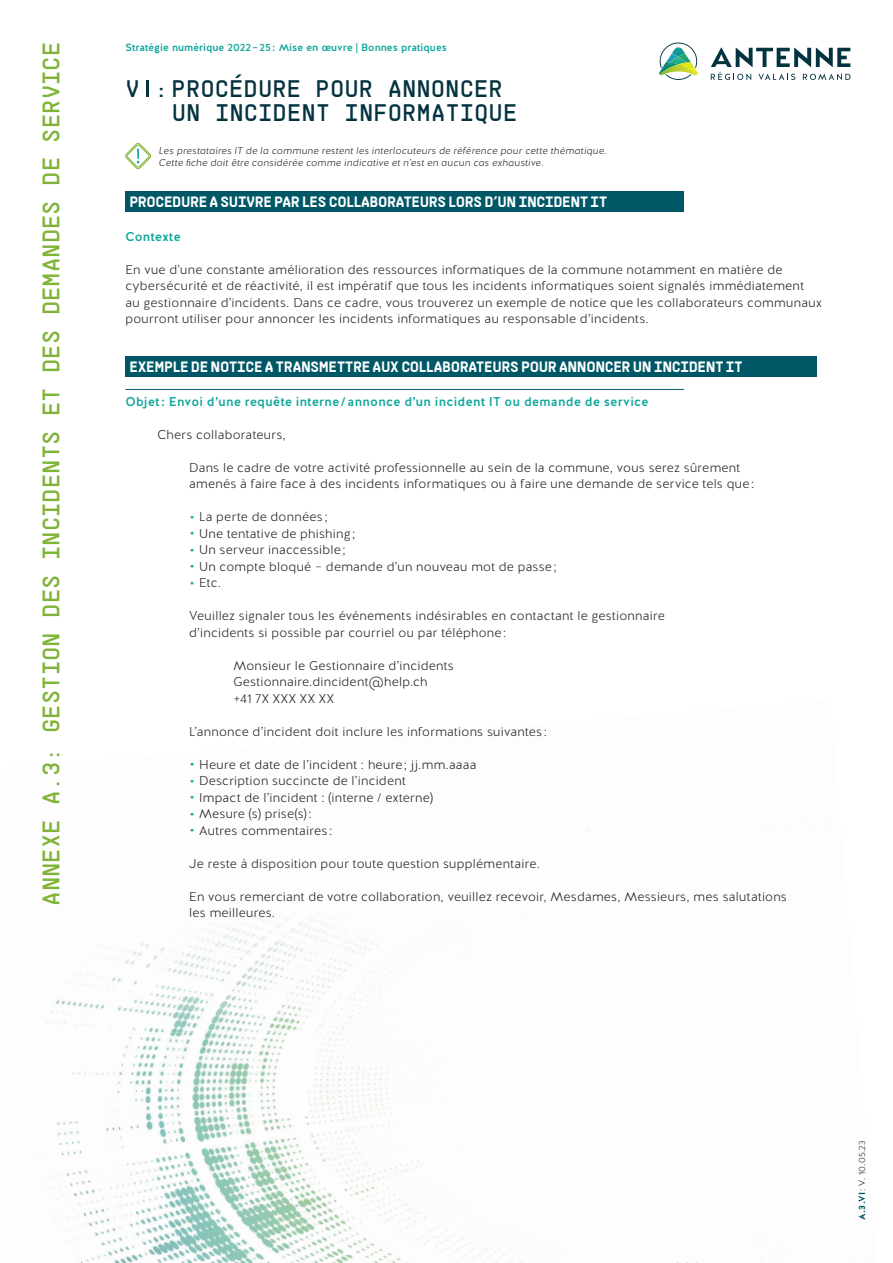
<style>
.page{position:relative;width:893px;height:1263px;background:#fff}
.page>*{position:absolute;margin:0;border:0;box-sizing:border-box;transform-origin:0 0}
.t1{font:24px "PP Supply Mono";color:#7fb438}
.t2{font:24px/24px "PP Supply Mono";color:#033340}
.t3{font:700 15px "PP Supply Sans";letter-spacing:.025em;color:#fff}
.t4{font:300 12.75px/16.5px "Halis GR";letter-spacing:.02em;color:#231f20}
.t5{font:500 12.75px "Halis GR";letter-spacing:.025em;color:#12a79d}
.t6{font:500 10.5px "Halis GR";color:#12a79d}
.t7{font:italic 300 9.75px/12px "Halis GR";letter-spacing:.025em;color:#231f20}
.t8{font:300 9px "Halis GR";color:#231f20}
.s1{color:#fff}
.s2{font-size:16.5px;color:#12a79d}
.s3{font-weight:700;color:#005867}
</style>
<div class="page">
<img style="left:42px;top:1033px;width:413px;height:230px">
<img style="left:257px;top:1237px;width:266px;height:26px">
<img style="left:47px;top:917px;width:334px;height:116px">
<svg style="left:711px;top:47px;width:139px;height:33px"></svg>
<svg style="left:659px;top:43px;width:39px;height:37px"></svg>
<div style="left:125px;top:191px;width:559px;height:21px;background:#005867"></div>
<div style="left:125px;top:356px;width:691px;height:21px;background:#005867"></div>
<hr style="left:125px;top:389px;width:559px;height:1px;background:#005867">
<svg style="left:125px;top:143px;width:26px;height:27px"></svg>
<svg style="left:146px;top:80px;width:2px;height:17px"></svg>
<h1 class="t1" style="left:35px;top:906px;width:866px;rotate:-90deg">ANNEXE A.3: GESTION DES INCIDENTS ET DES DEMANDES DE SERVICE</h1>
<p class="t6" style="left:125px;top:41px;width:323px">Stratégie numérique 2022 – 25 : Mise en œuvre | Bonnes pratiques</p>
<h1 class="t2" style="left:172px;top:76px;width:347px;text-indent:-46px">V<span class="s1">I</span>: PROCÉDURE POUR ANNONCER<br>UN INCIDENT INFORMATIQUE</h1>
<p class="t7" style="left:159px;top:145px;width:449px">Les prestataires IT de la commune restent les interlocuteurs de référence pour cette thématique.<br>Cette fiche doit être considérée comme indicative et n’est en aucun cas exhaustive.</p>
<p class="t3" style="left:130px;top:192px;width:479px">PROCEDURE A SUIVRE PAR LES COLLABORATEURS LORS D’UN INCIDENT IT</p>
<p class="t5" style="left:125px;top:228px;width:57px">Contexte</p>
<p class="t4" style="left:125px;top:261px;width:698px">En vue d’une constante amélioration des ressources informatiques de la commune notamment en matière de cybersécurité et de réactivité, il est impératif que tous les incidents informatiques soient signalés immédiatement<br>au gestionnaire d’incidents. Dans ce cadre, vous trouverez un exemple de notice que les collaborateurs communaux pourront utiliser pour annoncer les incidents informatiques au responsable d’incidents.</p>
<p class="t3" style="left:130px;top:357px;width:614px">EXEMPLE DE NOTICE A TRANSMETTRE AUX COLLABORATEURS POUR ANNONCER UN INCIDENT IT</p>
<p class="t5" style="left:125px;top:393px;width:525px">Objet : Envoi d’une requête interne / annonce d’un incident IT ou demande de service</p>
<p class="t4" style="left:157px;top:426px;width:130px">Chers collaborateurs,</p>
<p class="t4" style="left:189px;top:459px;width:567px">Dans le cadre de votre activité professionnelle au sein de la commune, vous serez sûrement amenés à faire face à des incidents informatiques ou à faire une demande de service tels que :</p>
<p class="t4" style="left:189px;top:509px;width:140px"><span class="s2">•</span> La perte de données ;</p>
<p class="t4" style="left:189px;top:525px;width:168px"><span class="s2">•</span> Une tentative de phishing ;</p>
<p class="t4" style="left:189px;top:542px;width:158px"><span class="s2">•</span> Un serveur inaccessible ;</p>
<p class="t4" style="left:189px;top:558px;width:369px"><span class="s2">•</span> Un compte bloqué – demande d’un nouveau mot de passe ;</p>
<p class="t4" style="left:189px;top:575px;width:33px"><span class="s2">•</span> Etc.</p>
<p class="t4" style="left:189px;top:608px;width:477px">Veuillez signaler tous les événements indésirables en contactant le gestionnaire d’incidents si possible par courriel ou par téléphone :</p>
<p class="t4" style="left:233px;top:657px;width:222px">Monsieur le Gestionnaire d’incidents<br>Gestionnaire.dincident@help.ch<br>+41 7X XXX XX XX</p>
<p class="t4" style="left:189px;top:723px;width:359px">L’annonce d’incident doit inclure les informations suivantes :</p>
<p class="t4" style="left:189px;top:756px;width:289px"><span class="s2">•</span> Heure et date de l’incident : heure ; jj.mm.aaaa</p>
<p class="t4" style="left:189px;top:773px;width:218px"><span class="s2">•</span> Description succincte de l’incident</p>
<p class="t4" style="left:189px;top:789px;width:245px"><span class="s2">•</span> Impact de l’incident : (interne / externe)</p>
<p class="t4" style="left:189px;top:806px;width:124px"><span class="s2">•</span> Mesure (s) prise(s) :</p>
<p class="t4" style="left:189px;top:822px;width:145px"><span class="s2">•</span> Autres commentaires :</p>
<p class="t4" style="left:189px;top:855px;width:352px">Je reste à disposition pour toute question supplémentaire.</p>
<p class="t4" style="left:189px;top:888px;width:599px">En vous remerciant de votre collaboration, veuillez recevoir, Mesdames, Messieurs, mes salutations les meilleures.</p>
<p class="t8" style="left:856px;top:1220px;width:82px;rotate:-90deg"><span class="s3">A.3.VI</span> : V. 10.05.23</p>
</div>
